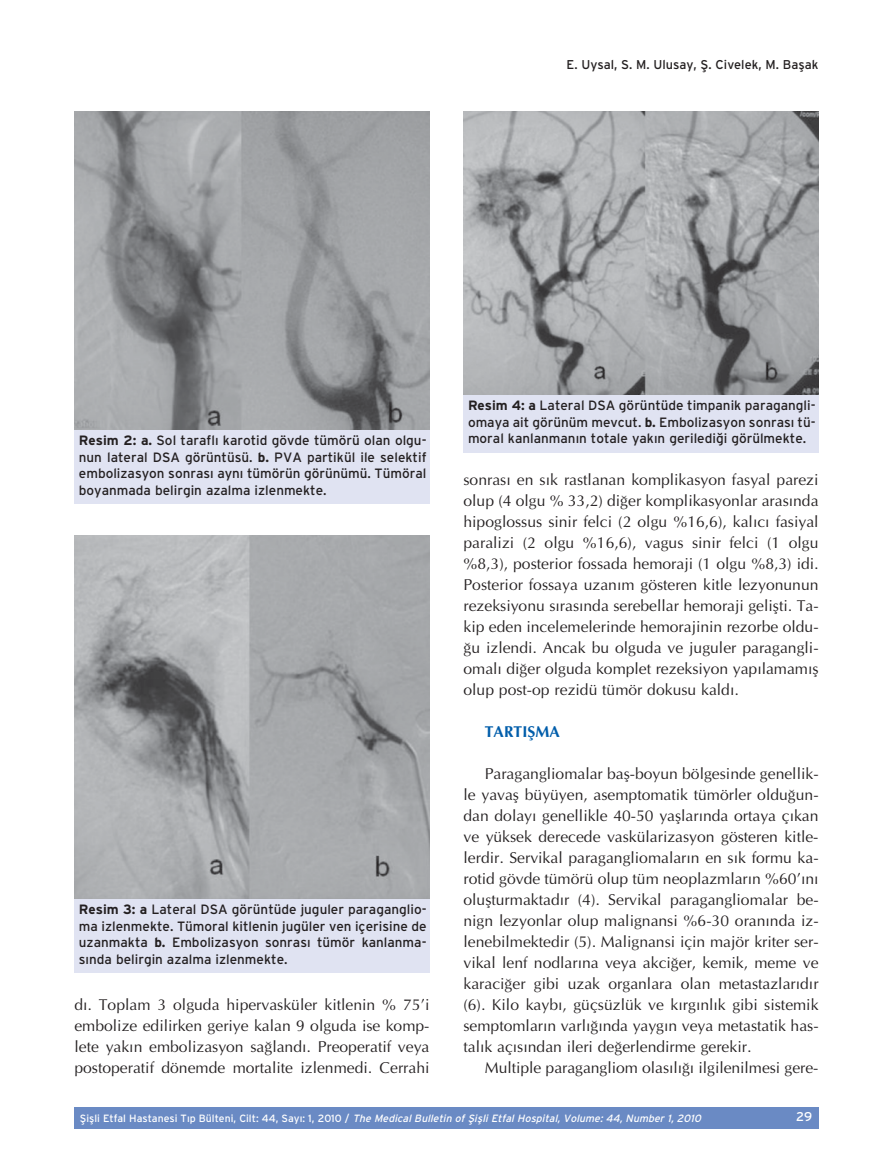
<style>
.page{position:relative;width:893px;height:1170px;background:#fff}
.page>*{position:absolute;margin:0;border:0;box-sizing:border-box;transform-origin:0 0}
.t1{font:15.75px/21px "Optima T";color:#231f20;text-align:justify}
.t2{font:15.75px "Optima T Bold";color:#005daa}
.t3{font:13.5px/16.5px "Interstate T";color:#231f20;text-align:justify}
.t4{font:12.75px "Interstate T";color:#231f20}
.t5{font:12.75px "Interstate T";color:#fff}
.t6{font:italic 10.5px "Interstate T";color:#fff}
.s1{font-family:"Interstate T Bold"}
.s2{font-style:normal}
</style>
<div class="page">
<div style="left:74px;top:1106px;width:745px;height:22px;background:#6a8ac4"></div>
<div style="left:74px;top:428px;width:355px;height:76px;background:#e0e3f2"></div>
<img style="left:74px;top:111px;width:355px;height:319px">
<div style="left:74px;top:897px;width:355px;height:76px;background:#e0e3f2"></div>
<img style="left:74px;top:535px;width:355px;height:363px">
<div style="left:463px;top:393px;width:356px;height:59px;background:#e0e3f2"></div>
<img style="left:463px;top:111px;width:356px;height:284px">
<p class="t4" style="left:566px;top:59px;width:254px">E. Uysal, S. M. Ulusay, fi. Civelek, M. Baflak</p>
<p class="t3" style="left:468px;top:398px;width:349px"><span class="s1">Resim 4: a</span> Lateral DSA görüntüde timpanik paragangli&shy;omaya ait görünüm mevcut. <span class="s1">b.</span> Embolizasyon sonras› tü&shy;moral kanlanman›n totale yak›n geriledi¤i görülmekte.</p>
<p class="t3" style="left:79px;top:433px;width:349px"><span class="s1">Resim 2: a.</span> Sol tarafl› karotid gövde tümörü olan olgu&shy;nun lateral DSA görüntüsü. <span class="s1">b.</span> PVA partikül ile selektif embolizasyon sonras› ayn› tümörün görünümü. Tümöral boyanmada belirgin azalma izlenmekte.</p>
<p class="t1" style="left:463px;top:470px;width:357px">sonras› en s›k rastlanan komplikasyon fasyal parezi olup (4 olgu % 33,2) di¤er komplikasyonlar aras›nda hipoglossus sinir felci (2 olgu %16,6), kal›c› fasiyal paralizi (2 olgu %16,6), vagus sinir felci (1 olgu %8,3), posterior fossada hemoraji (1 olgu %8,3) idi.<br>Posterior fossaya uzan›m gösteren kitle lezyonunun rezeksiyonu s›ras›nda serebellar hemoraji geliflti. Ta&shy;kip eden incelemelerinde hemorajinin rezorbe oldu-¤u izlendi. Ancak bu olguda ve juguler paragangli&shy;omal› di¤er olguda komplet rezeksiyon yap›lamam›fl olup post-op rezidü tümör dokusu kald›.</p>
<p class="t2" style="left:485px;top:724px;width:77px">TARTIfiMA</p>
<p class="t1" style="left:463px;top:764px;width:357px;text-indent:21px">Paragangliomalar bafl-boyun bölgesinde genellik&shy;le yavafl büyüyen, asemptomatik tümörler oldu¤un&shy;dan dolay› genellikle 40-50 yafllar›nda ortaya ç›kan ve yüksek derecede vaskülarizasyon gösteren kitle&shy;lerdir. Servikal paragangliomalar›n en s›k formu ka&shy;rotid gövde tümörü olup tüm neoplazmlar›n %60’›n› oluflturmaktad›r (4). Servikal paragangliomalar be&shy;nign lezyonlar olup malignansi %6-30 oran›nda iz&shy;lenebilmektedir (5). Malignansi için majör kriter ser&shy;vikal lenf nodlar›na veya akci¤er, kemik, meme ve karaci¤er gibi uzak organlara olan metastazlar›d›r (6). Kilo kayb›, güçsüzlük ve k›rg›nl›k gibi sistemik semptomlar›n varl›¤›nda yayg›n veya metastatik has&shy;tal›k aç›s›ndan ileri de¤erlendirme gerekir.</p>
<p class="t1" style="left:485px;top:1058px;width:335px">Multiple paragangliom olas›l›¤› ilgilenilmesi gere-</p>
<p class="t6" style="left:80px;top:1113px;width:625px"><span class="s2">fi i fl l i E t f a l H a s t a n e s i T › p B ü l t e n i , C i l t : 4 4 , S a y › : 1 , 2 0 1 0 /</span> The Medical Bulletin of fiiflli Etfal Hospital, Volume: 44, Number 1, 2010</p>
<p class="t5" style="left:796px;top:1111px;width:18px">29</p>
<p class="t3" style="left:79px;top:902px;width:349px"><span class="s1">Resim 3: a</span> Lateral DSA görüntüde juguler paraganglio&shy;ma izlenmekte. Tümoral kitlenin jugüler ven içerisine de uzanmakta <span class="s1">b.</span> Embolizasyon sonras› tümör kanlanma&shy;s›nda belirgin azalma izlenmekte.</p>
<p class="t1" style="left:74px;top:994px;width:357px">d›. Toplam 3 olguda hipervasküler kitlenin % 75’i embolize edilirken geriye kalan 9 olguda ise komp&shy;lete yak›n embolizasyon sa¤land›. Preoperatif veya postoperatif dönemde mortalite izlenmedi. Cerrahi</p>
</div>
